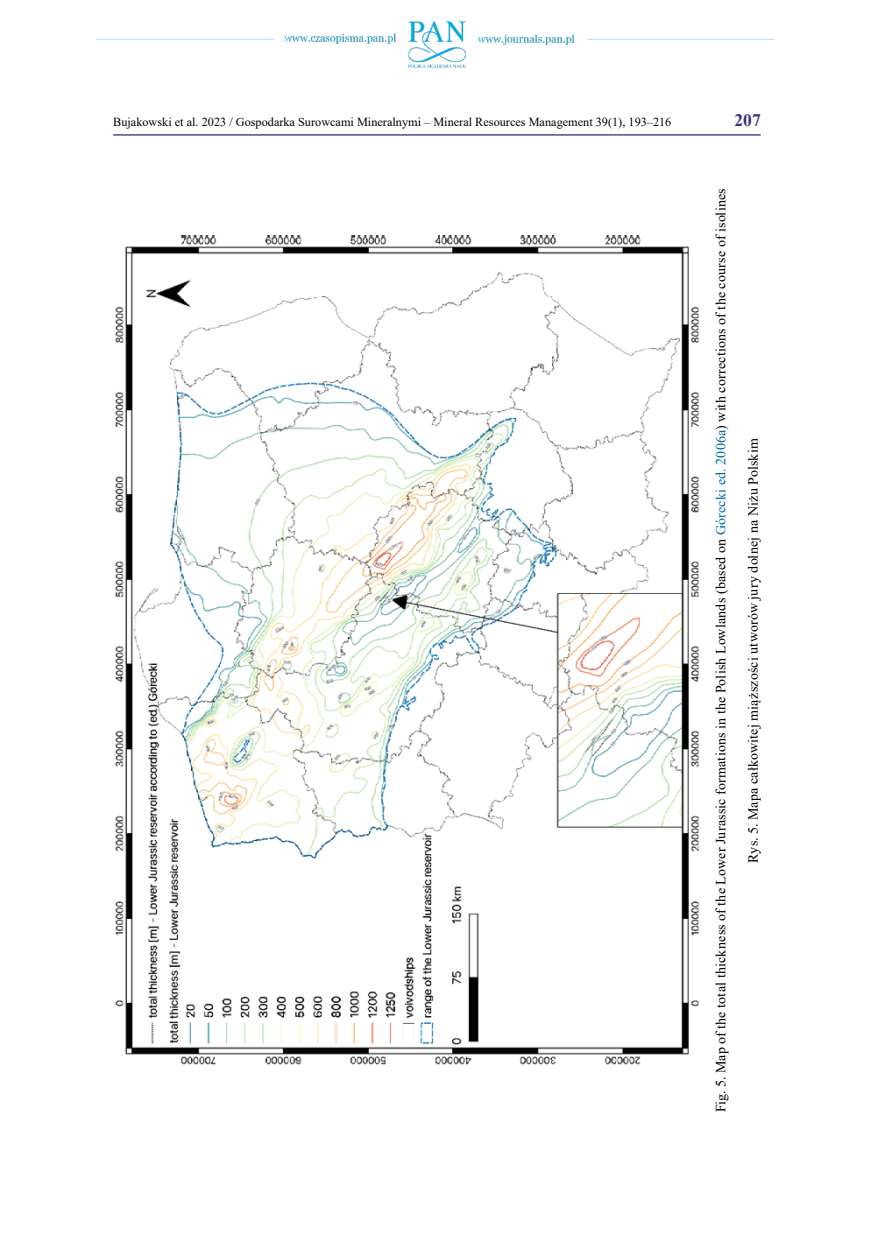
<style>
.page{position:relative;width:874px;height:1241px;background:#fff}
.page>*{position:absolute;margin:0;border:0;box-sizing:border-box;transform-origin:0 0}
.t1{font:700 17.5px "Times New Roman";color:#363183}
.t2{font:14px "Times New Roman";letter-spacing:.02em;color:#000}
.t3{font:12.25px "Times New Roman";color:#000}
.s1{color:#006bac}
</style>
<div class="page">
<img style="left:96px;top:21px;width:679px;height:47px">
<hr style="left:113px;top:134px;width:647px;height:1px;background:#363183">
<img style="left:115px;top:235px;width:585px;height:830px">
<p class="t3" style="left:113px;top:113px;width:559px">Bujakowski et al. 2023 / Gospodarka Surowcami Mineralnymi – Mineral Resources Management 39(1), 193–216</p>
<p class="t1" style="left:734px;top:107px;width:28px">207</p>
<p class="t2" style="left:710px;top:1112px;width:925px;rotate:-90deg">Fig. 5. Map of the total thickness of the Lower Jurassic formations in the Polish Lowlands (based on <span class="s1">Górecki ed. 2006a</span>) with corrections of the course of isolines</p>
<p class="t2" style="left:742px;top:862px;width:426px;rotate:-90deg">Rys. 5. Mapa całkowitej miąższości utworów jury dolnej na Niżu Polskim</p>
</div>
